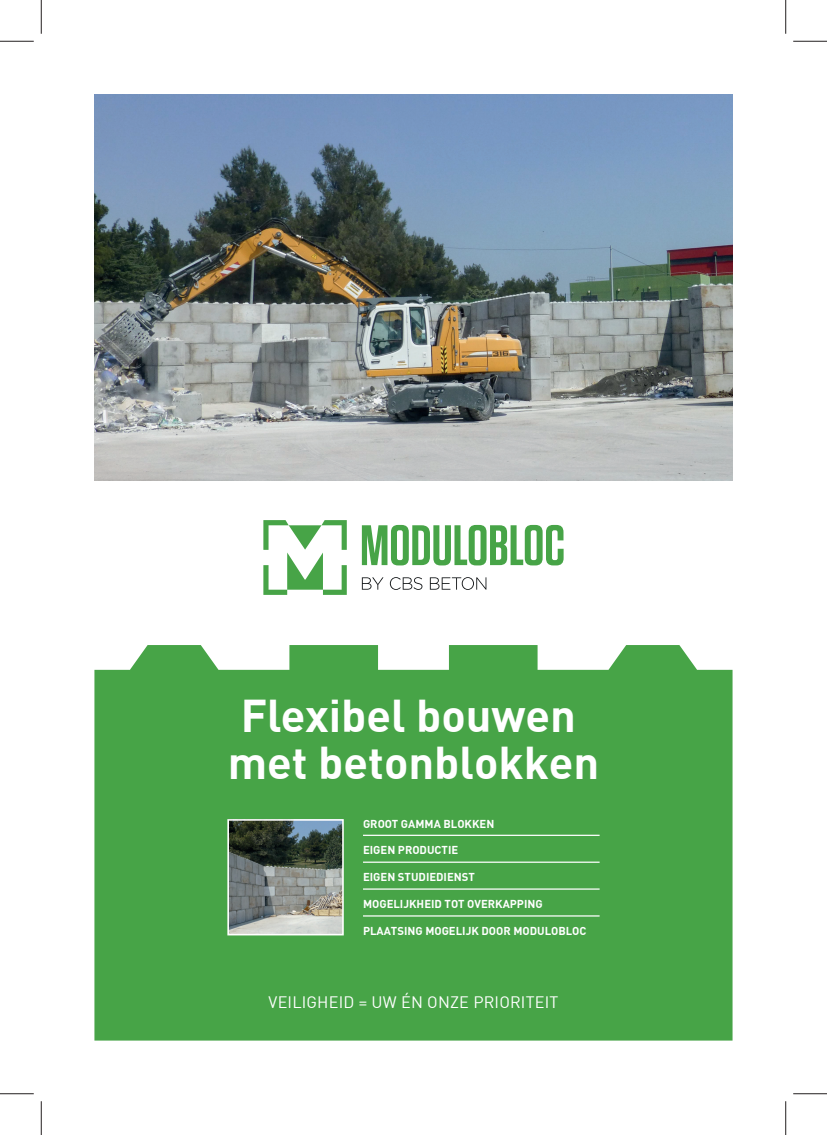
<style>
.page{position:relative;width:827px;height:1135px;background:#fff}
.page>*{position:absolute;margin:0;border:0;box-sizing:border-box;transform-origin:0 0}
.t1{font:700 45px/47.5px "DIN";color:#fff}
.t2{font:16.25px "DIN";letter-spacing:.01em;color:#fff}
.t3{font:700 11.25px "DIN";color:#fff}
</style>
<div class="page">
<div style="left:94px;top:645px;width:638px;height:395px;background:#47a447"></div>
<img style="left:230px;top:822px;width:111px;height:110px">
<div style="left:227px;top:819px;width:117px;height:116px;border:2px solid #fff"></div>
<hr style="left:363px;top:835px;width:236px;height:1px;background:#fff">
<hr style="left:363px;top:861px;width:236px;height:2px;background:#fff">
<hr style="left:363px;top:888px;width:236px;height:2px;background:#fff">
<hr style="left:363px;top:915px;width:236px;height:1px;background:#fff">
<svg style="left:362px;top:525px;width:201px;height:40px"></svg>
<svg style="left:263px;top:520px;width:84px;height:75px"></svg>
<svg style="left:362px;top:577px;width:21px;height:13px"></svg>
<svg style="left:390px;top:577px;width:32px;height:13px"></svg>
<svg style="left:430px;top:577px;width:56px;height:13px"></svg>
<img style="left:94px;top:94px;width:638px;height:387px">
<hr style="left:0;top:41px;width:34px;height:1px;background:#231f20">
<hr style="left:793px;top:41px;width:34px;height:1px;background:#231f20">
<hr style="left:0;top:1093px;width:34px;height:1px;background:#231f20">
<hr style="left:793px;top:1093px;width:34px;height:1px;background:#231f20">
<hr style="left:41px;top:0;width:1px;height:34px;background:#231f20">
<hr style="left:41px;top:1101px;width:1px;height:34px;background:#231f20">
<hr style="left:785px;top:0;width:1px;height:34px;background:#231f20">
<hr style="left:785px;top:1101px;width:1px;height:34px;background:#231f20">
<h1 class="t1" style="left:228px;top:689px;width:373px">Flexibel bouwen met betonblokken</h1>
<p class="t3" style="left:363px;top:816px;width:133px">GROOT GAMMA BLOKKEN</p>
<p class="t3" style="left:363px;top:843px;width:97px">EIGEN PRODUCTIE</p>
<p class="t3" style="left:363px;top:870px;width:113px">EIGEN STUDIEDIENST</p>
<p class="t3" style="left:363px;top:897px;width:181px">MOGELIJKHEID TOT OVERKAPPING</p>
<p class="t3" style="left:363px;top:924px;width:225px">PLAATSING MOGELIJK DOOR MODULOBLOC</p>
<h2 class="t2" style="left:269px;top:992px;width:291px">VEILIGHEID = UW ÉN ONZE PRIORITEIT</h2>
</div>
